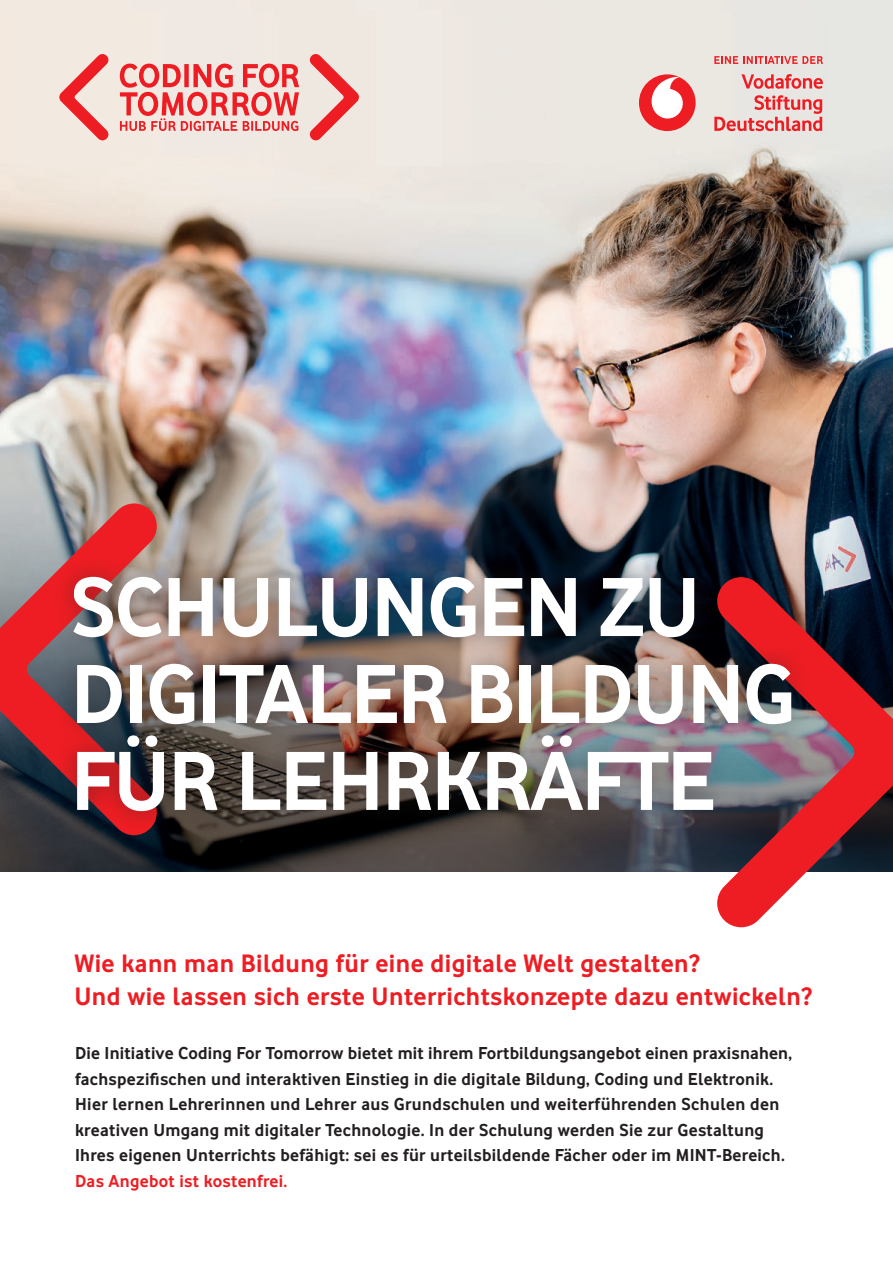
<style>
.page{position:relative;width:893px;height:1263px;background:#fff}
.page>*{position:absolute;margin:0;border:0;box-sizing:border-box;transform-origin:0 0}
.t1{font:700 87px/87px "Vodafone Rg";letter-spacing:-.02em;color:#fff}
.t2{font:700 26.25px "Vodafone Rg";letter-spacing:.015em;color:#ee1d23}
.t3{font:700 18px/25.5px "Vodafone Rg";letter-spacing:.015em;color:#231f20}
.t4{font:700 18px "Vodafone Rg";letter-spacing:.015em;color:#ee1d23}
</style>
<div class="page">
<img style="left:0;top:0;width:893px;height:275px">
<img style="left:0;top:275px;width:893px;height:597px">
<svg style="left:690px;top:577px;width:203px;height:350px"></svg>
<svg style="left:0;top:503px;width:172px;height:332px;background:#a0555a"></svg>
<div style="left:53px;top:555px;width:760px;height:278px;background:#231f20;opacity:.46"></div>
<svg style="left:59px;top:54px;width:300px;height:86px;background:#efafab"></svg>
<div style="left:639px;top:74px;width:57px;height:57px;background:#ee1d23;border-radius:50%"></div>
<svg style="left:652px;top:77px;width:31px;height:42px"></svg>
<svg style="left:741px;top:74px;width:82px;height:15px"></svg>
<svg style="left:714px;top:95px;width:108px;height:36px;background:#eaabaa"></svg>
<svg style="left:714px;top:56px;width:109px;height:8px"></svg>
<p class="t1" style="left:71px;top:562px;width:726px">SCHULUNGEN ZU<br>DIGITALER BILDUNG<br>FÜR LEHRKRÄFTE</p>
<p class="t2" style="left:74px;top:948px;width:627px">Wie kann man Bildung für eine digitale Welt gestalten?</p>
<p class="t2" style="left:74px;top:981px;width:739px">Und wie lassen sich erste Unterrichtskonzepte dazu entwickeln?</p>
<p class="t3" style="left:75px;top:1040px;width:718px">Die Initiative Coding For Tomorrow bietet mit ihrem Fortbildungsangebot einen praxisnahen, fachspezifischen und interaktiven Einstieg in die digitale Bildung, Coding und Elektronik.</p>
<p class="t3" style="left:75px;top:1091px;width:706px">Hier lernen Lehrerinnen und Lehrer aus Grundschulen und weiterführenden Schulen den kreativen Umgang mit digitaler Technologie. In der Schulung werden Sie zur Gestaltung</p>
<p class="t3" style="left:75px;top:1142px;width:711px">Ihres eigenen Unterrichts befähigt: sei es für urteilsbildende Fächer oder im MINT-Bereich.</p>
<p class="t4" style="left:75px;top:1170px;width:214px">Das Angebot ist kostenfrei.</p>
</div>
